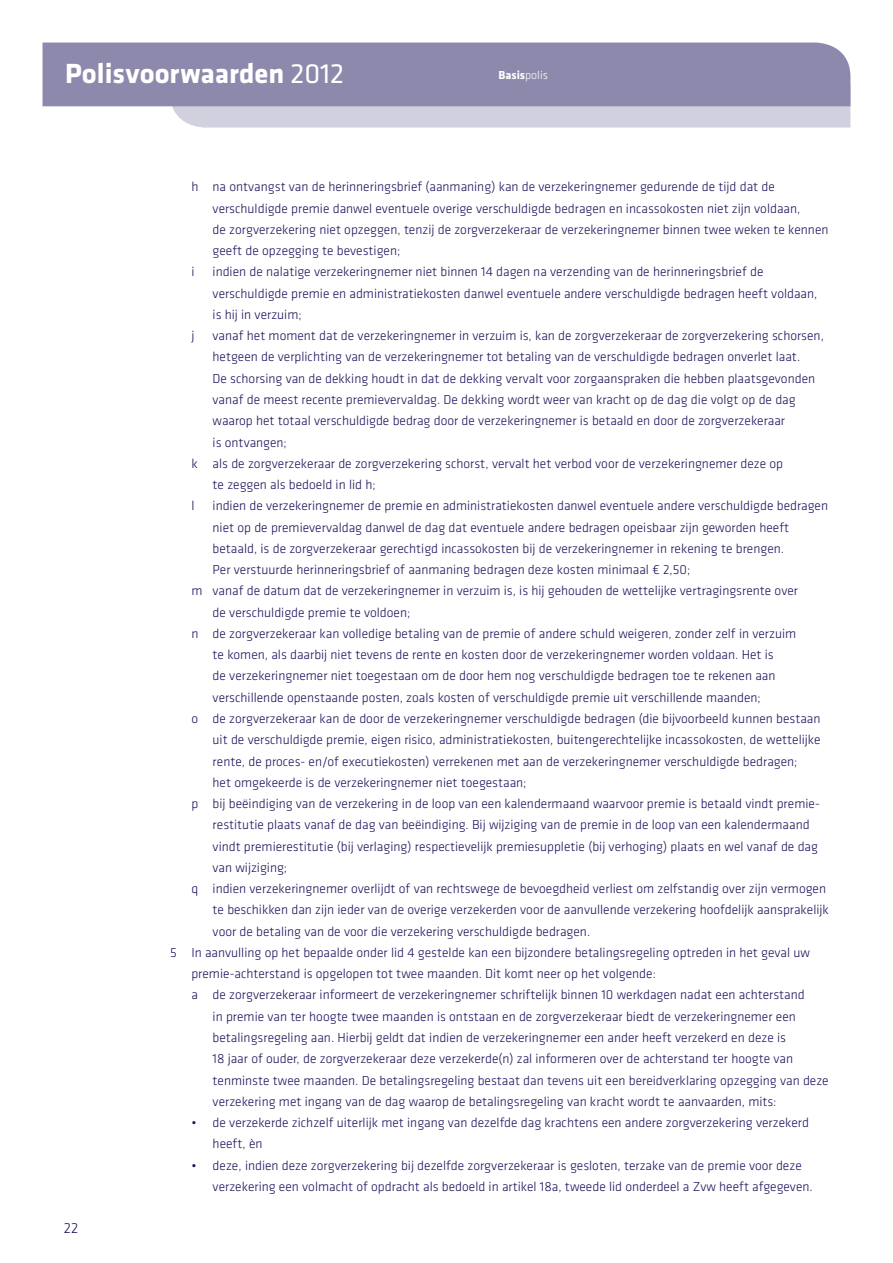
<style>
.page{position:relative;width:893px;height:1263px;background:#fff}
.page>*{position:absolute;margin:0;border:0;box-sizing:border-box;transform-origin:0 0}
.t1{font:700 28.8px "Agis Klavika";color:#fff}
.t2{font:300 15px "Agis Klavika";color:#1a125a}
.t3{font:300 13.5px/21.3px "Agis Klavika";color:#1a125a}
.t4{font:700 12px "Agis Klavika";color:#fff}
.s1{font-weight:400}
.s2{font-weight:300}
</style>
<div class="page">
<svg style="left:170px;top:106px;width:680px;height:22px;background:#d1d0de"></svg>
<div style="left:43px;top:43px;width:807px;height:63px;background:#8d89ac"></div>
<h1 class="t1" style="left:65px;top:52px;width:281px">Polisvoorwaarden <span class="s1">2012</span></h1>
<p class="t4" style="left:499px;top:66px;width:51px">Basis<span class="s2">polis</span></p>
<p class="t2" style="left:64px;top:1219px;width:16px">22</p>
<p class="t3" style="left:191px;top:176px;width:585px">h na ontvangst van de herinneringsbrief (aanmaning) kan de verzekeringnemer gedurende de tijd dat de</p>
<p class="t3" style="left:213px;top:197px;width:589px">verschuldigde premie danwel eventuele overige verschuldigde bedragen en incassokosten niet zijn voldaan,</p>
<p class="t3" style="left:213px;top:219px;width:617px">de zorgverzekering niet opzeggen, tenzij de zorgverzekeraar de verzekeringnemer binnen twee weken te kennen</p>
<p class="t3" style="left:213px;top:240px;width:189px">geeft de opzegging te bevestigen;</p>
<p class="t3" style="left:191px;top:261px;width:5px">i</p>
<p class="t3" style="left:213px;top:261px;width:606px">indien de nalatige verzekeringnemer niet binnen 14 dagen na verzending van de herinneringsbrief de verschuldigde premie en administratiekosten danwel eventuele andere verschuldigde bedragen heeft voldaan, is hij in verzuim;</p>
<p class="t3" style="left:191px;top:325px;width:5px">j</p>
<p class="t3" style="left:213px;top:325px;width:613px">vanaf het moment dat de verzekeringnemer in verzuim is, kan de zorgverzekeraar de zorgverzekering schorsen,</p>
<p class="t3" style="left:213px;top:346px;width:589px">hetgeen de verplichting van de verzekeringnemer tot betaling van de verschuldigde bedragen onverlet laat.</p>
<p class="t3" style="left:213px;top:367px;width:604px">De schorsing van de dekking houdt in dat de dekking vervalt voor zorgaanspraken die hebben plaatsgevonden</p>
<p class="t3" style="left:213px;top:389px;width:585px">vanaf de meest recente premievervaldag. De dekking wordt weer van kracht op de dag die volgt op de dag</p>
<p class="t3" style="left:213px;top:410px;width:574px">waarop het totaal verschuldigde bedrag door de verzekeringnemer is betaald en door de zorgverzekeraar</p>
<p class="t3" style="left:213px;top:431px;width:76px">is ontvangen;</p>
<p class="t3" style="left:191px;top:452px;width:593px">k als de zorgverzekeraar de zorgverzekering schorst, vervalt het verbod voor de verzekeringnemer deze op</p>
<p class="t3" style="left:213px;top:474px;width:165px">te zeggen als bedoeld in lid h;</p>
<p class="t3" style="left:191px;top:495px;width:5px">l</p>
<p class="t3" style="left:213px;top:495px;width:617px">indien de verzekeringnemer de premie en administratiekosten danwel eventuele andere verschuldigde bedragen</p>
<p class="t3" style="left:213px;top:516px;width:578px">niet op de premievervaldag danwel de dag dat eventuele andere bedragen opeisbaar zijn geworden heeft</p>
<p class="t3" style="left:213px;top:538px;width:573px">betaald, is de zorgverzekeraar gerechtigd incassokosten bij de verzekeringnemer in rekening te brengen.</p>
<p class="t3" style="left:213px;top:559px;width:479px">Per verstuurde herinneringsbrief of aanmaning bedragen deze kosten minimaal € 2,50;</p>
<p class="t3" style="left:191px;top:580px;width:608px">m vanaf de datum dat de verzekeringnemer in verzuim is, is hij gehouden de wettelijke vertragingsrente over</p>
<p class="t3" style="left:213px;top:601px;width:199px">de verschuldigde premie te voldoen;</p>
<p class="t3" style="left:191px;top:623px;width:606px">n de zorgverzekeraar kan volledige betaling van de premie of andere schuld weigeren, zonder zelf in verzuim</p>
<p class="t3" style="left:213px;top:644px;width:563px">te komen, als daarbij niet tevens de rente en kosten door de verzekeringnemer worden voldaan. Het is</p>
<p class="t3" style="left:213px;top:665px;width:564px">de verzekeringnemer niet toegestaan om de door hem nog verschuldigde bedragen toe te rekenen aan</p>
<p class="t3" style="left:213px;top:686px;width:550px">verschillende openstaande posten, zoals kosten of verschuldigde premie uit verschillende maanden;</p>
<p class="t3" style="left:191px;top:708px;width:631px">o de zorgverzekeraar kan de door de verzekeringnemer verschuldigde bedragen (die bijvoorbeeld kunnen bestaan</p>
<p class="t3" style="left:213px;top:729px;width:609px">uit de verschuldigde premie, eigen risico, administratiekosten, buitengerechtelijke incassokosten, de wettelijke</p>
<p class="t3" style="left:213px;top:750px;width:586px">rente, de proces- en/of executiekosten) verrekenen met aan de verzekeringnemer verschuldigde bedragen;</p>
<p class="t3" style="left:213px;top:771px;width:315px">het omgekeerde is de verzekeringnemer niet toegestaan;</p>
<p class="t3" style="left:191px;top:793px;width:628px">p bij beëindiging van de verzekering in de loop van een kalendermaand waarvoor premie is betaald vindt premie-</p>
<p class="t3" style="left:213px;top:814px;width:599px">restitutie plaats vanaf de dag van beëindiging. Bij wijziging van de premie in de loop van een kalendermaand</p>
<p class="t3" style="left:213px;top:835px;width:607px">vindt premierestitutie (bij verlaging) respectievelijk premiesuppletie (bij verhoging) plaats en wel vanaf de dag</p>
<p class="t3" style="left:213px;top:856px;width:76px">van wijziging;</p>
<p class="t3" style="left:191px;top:878px;width:636px">q indien verzekeringnemer overlijdt of van rechtswege de bevoegdheid verliest om zelfstandig over zijn vermogen</p>
<p class="t3" style="left:213px;top:899px;width:618px">te beschikken dan zijn ieder van de overige verzekerden voor de aanvullende verzekering hoofdelijk aansprakelijk</p>
<p class="t3" style="left:213px;top:920px;width:379px">voor de betaling van de voor die verzekering verschuldigde bedragen.</p>
<p class="t3" style="left:170px;top:942px;width:641px">5 In aanvulling op het bepaalde onder lid 4 gestelde kan een bijzondere betalingsregeling optreden in het geval uw</p>
<p class="t3" style="left:191px;top:963px;width:466px">premie-achterstand is opgelopen tot twee maanden. Dit komt neer op het volgende:</p>
<p class="t3" style="left:191px;top:984px;width:615px">a de zorgverzekeraar informeert de verzekeringnemer schriftelijk binnen 10 werkdagen nadat een achterstand</p>
<p class="t3" style="left:213px;top:1005px;width:585px">in premie van ter hoogte twee maanden is ontstaan en de zorgverzekeraar biedt de verzekeringnemer een</p>
<p class="t3" style="left:213px;top:1027px;width:575px">betalingsregeling aan. Hierbij geldt dat indien de verzekeringnemer een ander heeft verzekerd en deze is</p>
<p class="t3" style="left:213px;top:1048px;width:582px">18 jaar of ouder, de zorgverzekeraar deze verzekerde(n) zal informeren over de achterstand ter hoogte van</p>
<p class="t3" style="left:213px;top:1069px;width:618px">tenminste twee maanden. De betalingsregeling bestaat dan tevens uit een bereidverklaring opzegging van deze</p>
<p class="t3" style="left:213px;top:1090px;width:565px">verzekering met ingang van de dag waarop de betalingsregeling van kracht wordt te aanvaarden, mits:</p>
<p class="t3" style="left:213px;top:1112px;width:598px;text-indent:-21px">• de verzekerde zichzelf uiterlijk met ingang van dezelfde dag krachtens een andere zorgverzekering verzekerd heeft, èn</p>
<p class="t3" style="left:213px;top:1154px;width:602px;text-indent:-21px">• deze, indien deze zorgverzekering bij dezelfde zorgverzekeraar is gesloten, terzake van de premie voor deze verzekering een volmacht of opdracht als bedoeld in artikel 18a, tweede lid onderdeel a Zvw heeft afgegeven.</p>
</div>
